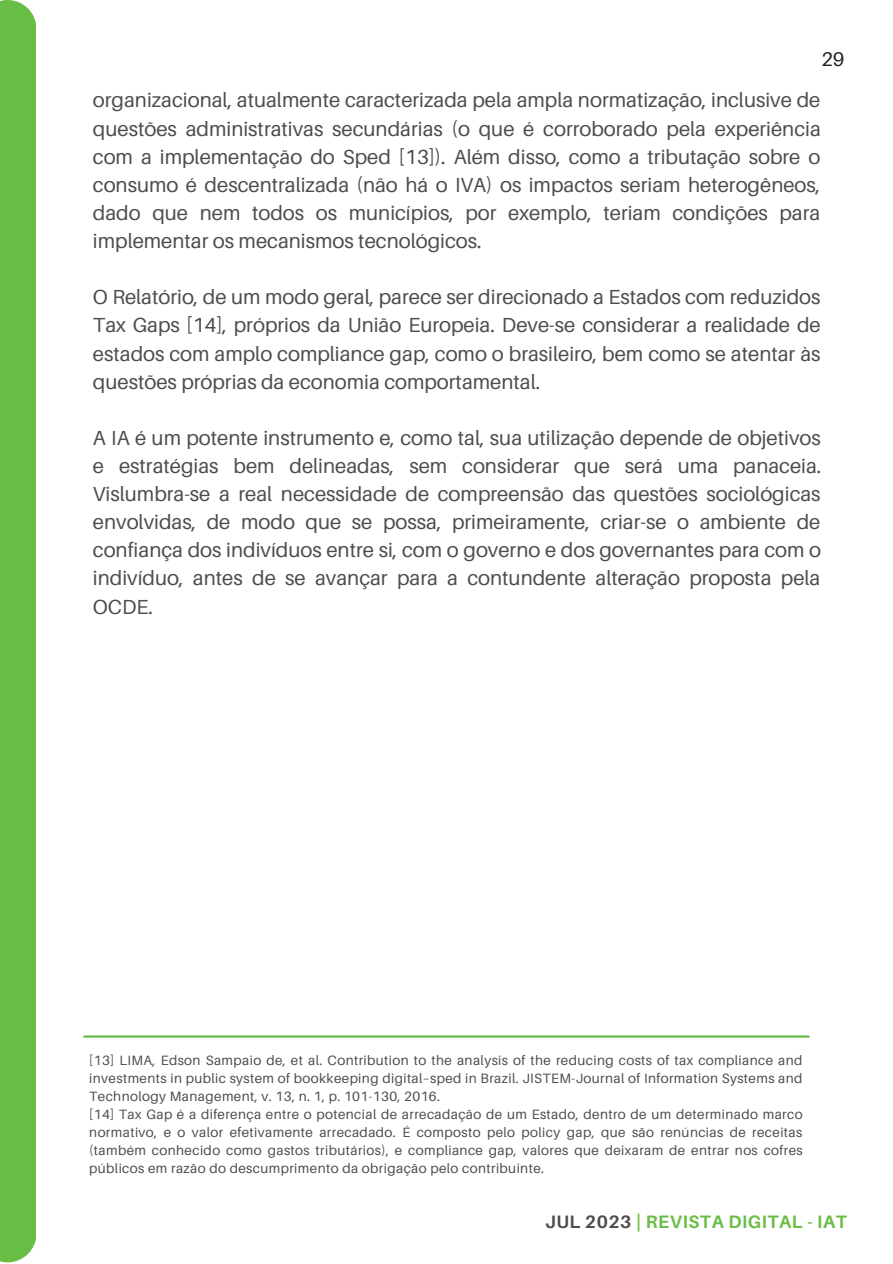
<style>
.page{position:relative;width:893px;height:1264px;background:#fff}
.page>*{position:absolute;margin:0;border:0;box-sizing:border-box;transform-origin:0 0}
.t1{font:20.4px/28px "Aileron";color:#4d4d4d;text-align:justify}
.t2{font:19.8px "Aileron";color:#222}
.t3{font:700 18px "Aileron";letter-spacing:.03em;color:#69bd45}
.t4{font:13.5px/18px "Aileron";letter-spacing:.03em;color:#4d4d4d;text-align:justify}
.s1{color:#4d4d4d}
</style>
<div class="page">
<hr style="left:84px;top:1035px;width:724px;height:2px;background:#69bd45">
<div style="left:0;top:0;width:36px;height:1262px;background:#68bd44"></div>
<p class="t2" style="left:821px;top:47px;width:24px">29</p>
<p class="t1" style="left:93px;top:86px;width:729px">organizacional, atualmente caracterizada pela ampla normatização, inclusive de questões administrativas secundárias (o que é corroborado pela experiência com a implementação do Sped [13]). Além disso, como a tributação sobre o consumo é descentralizada (não há o IVA) os impactos seriam heterogêneos, dado que nem todos os municípios, por exemplo, teriam condições para implementar os mecanismos tecnológicos.</p>
<p class="t1" style="left:93px;top:283px;width:729px">O Relatório, de um modo geral, parece ser direcionado a Estados com reduzidos Tax Gaps [14], próprios da União Europeia. Deve-se considerar a realidade de estados com amplo compliance gap, como o brasileiro, bem como se atentar às questões próprias da economia comportamental.</p>
<p class="t1" style="left:93px;top:423px;width:730px">A IA é um potente instrumento e, como tal, sua utilização depende de objetivos e estratégias bem delineadas, sem considerar que será uma panaceia.<br>Vislumbra-se a real necessidade de compreensão das questões sociológicas envolvidas, de modo que se possa, primeiramente, criar-se o ambiente de confiança dos indivíduos entre si, com o governo e dos governantes para com o indivíduo, antes de se avançar para a contundente alteração proposta pela OCDE.</p>
<p class="t4" style="left:89px;top:1050px;width:714px">[13] LIMA, Edson Sampaio de, et al. Contribution to the analysis of the reducing costs of tax compliance and investments in public system of bookkeeping digital–sped in Brazil. JISTEM-Journal of Information Systems and Technology Management, v. 13, n. 1, p. 101-130, 2016.</p>
<p class="t4" style="left:89px;top:1104px;width:715px">[14] Tax Gap é a diferença entre o potencial de arrecadação de um Estado, dentro de um determinado marco normativo, e o valor efetivamente arrecadado. É composto pelo policy gap, que são renúncias de receitas (também conhecido como gastos tributários), e compliance gap, valores que deixaram de entrar nos cofres públicos em razão do descumprimento da obrigação pelo contribuinte.</p>
<p class="t3" style="left:545px;top:1210px;width:303px"><span class="s1">JUL 2023</span> | REVISTA DIGITAL - IAT</p>
</div>
